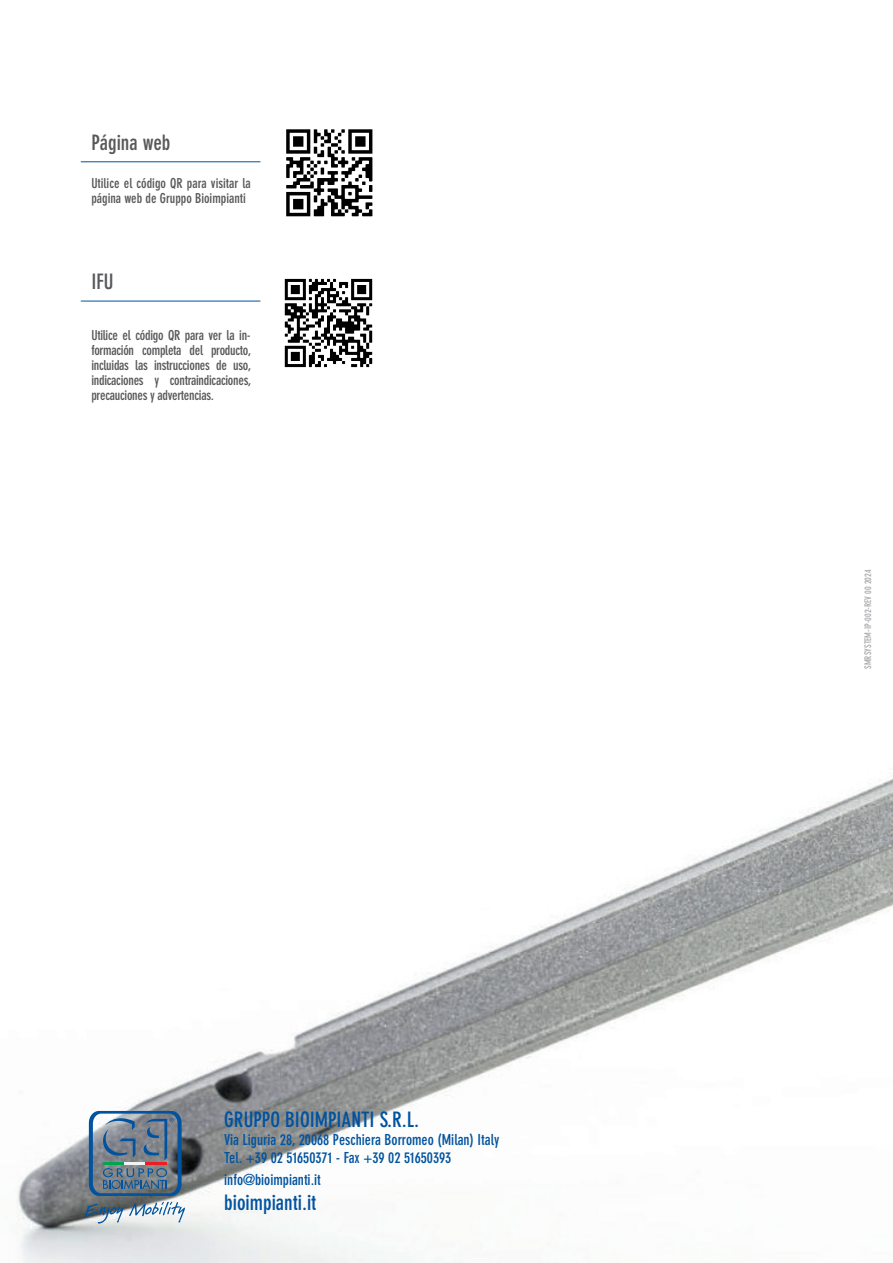
<style>
.page{position:relative;width:893px;height:1263px;background:#fff}
.page>*{position:absolute;margin:0;border:0;box-sizing:border-box;transform-origin:0 0}
.t1{font:700 condensed 21px "DIN Neuzeit Grotesk";color:#0153a0}
.t2{font:700 condensed 21px "DIN Neuzeit Grotesk";color:#57585a}
.t3{font:700 condensed 15px/18px "DIN Neuzeit Grotesk";color:#0153a0}
.t4{font:700 condensed 13.5px/15px "DIN Neuzeit Grotesk";letter-spacing:-.005em;color:#57585a}
.t5{font:700 condensed 9px "DIN Neuzeit Grotesk";color:#a8a9ad}
</style>
<div class="page">
<img style="left:16px;top:300px;width:877px;height:963px">
<svg style="left:85px;top:1204px;width:38px;height:19px"></svg>
<svg style="left:129px;top:1202px;width:56px;height:20px"></svg>
<svg style="left:89px;top:1111px;width:93px;height:85px;background:#657c93"></svg>
<hr style="left:103px;top:1162px;width:21px;height:3px;background:#00a54f">
<hr style="left:124px;top:1162px;width:22px;height:3px;background:#f2f3f4">
<hr style="left:146px;top:1162px;width:21px;height:3px;background:#ee1d23">
<hr style="left:81px;top:161px;width:179px;height:1px;background:#0153a0">
<hr style="left:81px;top:301px;width:179px;height:1px;background:#0153a0">
<img style="left:286px;top:129px;width:87px;height:88px">
<img style="left:272px;top:278px;width:113px;height:101px">
<h1 class="t2" style="left:91px;top:130px;width:81px">Página web</h1>
<p class="t4" style="left:91px;top:176px;width:161px">Utilice el código QR para visitar la página web de Gruppo Bioimpianti</p>
<h1 class="t2" style="left:91px;top:269px;width:24px">IFU</h1>
<p class="t4" style="left:91px;top:328px;width:161px;text-align:justify">Utilice el código QR para ver la in&shy;formación completa del producto, incluidas las instrucciones de uso, indicaciones y contraindicaciones, precauciones y advertencias.</p>
<h1 class="t1" style="left:224px;top:1107px;width:197px">GRUPPO BIOIMPIANTI S.R.L.</h1>
<p class="t3" style="left:224px;top:1131px;width:277px">Via Liguria 28, 20068 Peschiera Borromeo (Milan) Italy<br>Tel. +39 02 51650371 - Fax +39 02 51650393</p>
<p class="t3" style="left:224px;top:1171px;width:98px">info@bioimpianti.it</p>
<h1 class="t1" style="left:224px;top:1190px;width:94px">bioimpianti.it</h1>
<p class="t5" style="left:863px;top:669px;width:101px;rotate:-90deg">SMRSYSTEM-IP-002-REV 00 2024</p>
</div>
